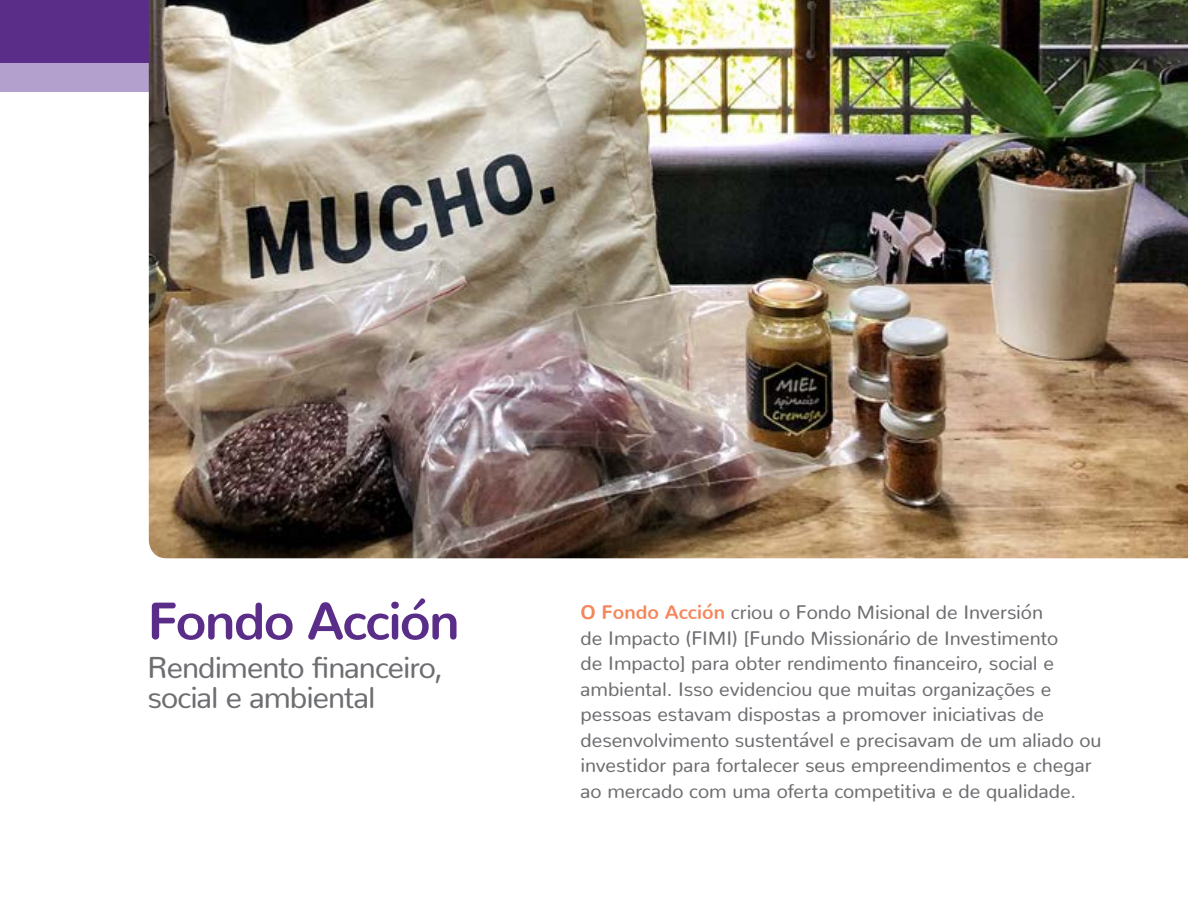
<style>
.page{position:relative;width:1188px;height:918px;background:#fff}
.page>*{position:absolute;margin:0;border:0;box-sizing:border-box;transform-origin:0 0}
.t1{font:700 52.5px "Nunito";letter-spacing:-.035em;color:#5a2d88}
.t2{font:30px/30px "Nunito";letter-spacing:-.03em;color:#6d6e71}
.t3{font:19.5px/25.5px "Nunito";letter-spacing:-.005em;color:#6d6e71}
.s1{font-weight:700;color:#f5855a}
</style>
<div class="page">
<div style="left:0;top:0;width:176px;height:64px;background:#5a2d88"></div>
<div style="left:0;top:64px;width:176px;height:28px;background:#b3a0cd"></div>
<img style="left:149px;top:0;width:1039px;height:558px">
<h1 class="t1" style="left:148px;top:574px;width:314px">Fondo Acción</h1>
<h2 class="t2" style="left:148px;top:649px;width:297px">Rendimento financeiro, social e ambiental</h2>
<p class="t3" style="left:581px;top:598px;width:523px"><span class="s1">O Fondo Acción</span> criou o Fondo Misional de Inversión<br>de Impacto (FIMI) [Fundo Missionário de Investimento<br>de Impacto] para obter rendimento financeiro, social e ambiental. Isso evidenciou que muitas organizações e pessoas estavam dispostas a promover iniciativas de desenvolvimento sustentável e precisavam de um aliado ou investidor para fortalecer seus empreendimentos e chegar ao mercado com uma oferta competitiva e de qualidade.</p>
</div>
